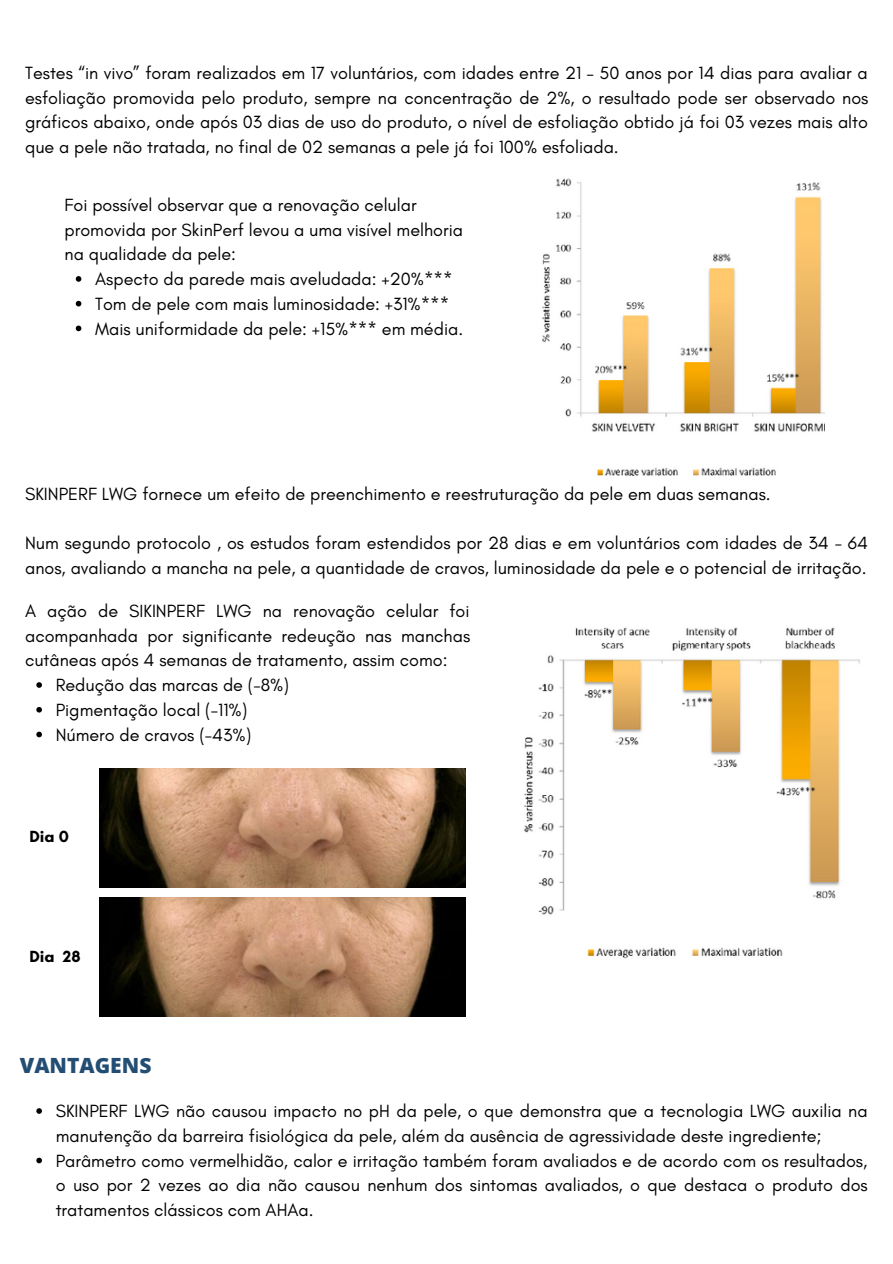
<style>
.page{position:relative;width:893px;height:1264px;background:#fff}
.page>*{position:absolute;margin:0;border:0;box-sizing:border-box;transform-origin:0 0}
.t1{font:800 21px "Open Sans";color:#234d73}
.t2{font:18px/24.8px "Glacial Indifference";color:#000}
.t3{font:700 16.5px "Glacial Indifference";color:#000}
</style>
<div class="page">
<img style="left:524px;top:627px;width:336px;height:332px">
<img style="left:100px;top:768px;width:365px;height:119px">
<img style="left:100px;top:897px;width:365px;height:119px">
<svg style="left:36px;top:1108px;width:6px;height:5px"></svg>
<svg style="left:36px;top:1157px;width:6px;height:6px"></svg>
<svg style="left:36px;top:682px;width:6px;height:5px"></svg>
<svg style="left:36px;top:707px;width:6px;height:5px"></svg>
<svg style="left:36px;top:731px;width:6px;height:6px"></svg>
<svg style="left:76px;top:276px;width:5px;height:6px"></svg>
<svg style="left:76px;top:301px;width:5px;height:5px"></svg>
<svg style="left:76px;top:325px;width:5px;height:6px"></svg>
<img style="left:542px;top:178px;width:282px;height:298px">
<p class="t2" style="left:25px;top:60px;width:844px;text-align:justify">Testes “in vivo” foram realizados em 17 voluntários, com idades entre 21 – 50 anos por 14 dias para avaliar a esfoliação promovida pelo produto, sempre na concentração de 2%, o resultado pode ser observado nos gráficos abaixo, onde após 03 dias de uso do produto, o nível de esfoliação obtido já foi 03 vezes mais alto que a pele não tratada, no final de 02 semanas a pele já foi 100% esfoliada.</p>
<p class="t2" style="left:64px;top:192px;width:400px">Foi possível observar que a renovação celular promovida por SkinPerf levou a uma visível melhoria na qualidade da pele:</p>
<p class="t2" style="left:95px;top:266px;width:370px">Aspecto da parede mais aveludada: +20%***<br>Tom de pele com mais luminosidade: +31%***<br>Mais uniformidade da pele: +15%*** em média.</p>
<p class="t2" style="left:25px;top:481px;width:747px">SKINPERF LWG fornece um efeito de preenchimento e reestruturação da pele em duas semanas.</p>
<p class="t2" style="left:25px;top:530px;width:844px">Num segundo protocolo , os estudos foram estendidos por 28 dias e em voluntários com idades de 34 - 64 anos, avaliando a mancha na pele, a quantidade de cravos, luminosidade da pele e o potencial de irritação.</p>
<p class="t2" style="left:25px;top:598px;width:446px;text-align:justify">A ação de SIKINPERF LWG na renovação celular foi acompanhada por significante redeução nas manchas cutâneas após 4 semanas de tratamento, assim como:</p>
<p class="t2" style="left:56px;top:672px;width:235px">Redução das marcas de (-8%)<br>Pigmentação local (-11%)<br>Número de cravos (-43%)</p>
<p class="t3" style="left:29px;top:826px;width:41px">Dia 0</p>
<p class="t3" style="left:29px;top:946px;width:53px">Dia 28</p>
<p class="t1" style="left:20px;top:1050px;width:133px">VANTAGENS</p>
<p class="t2" style="left:56px;top:1098px;width:813px">SKINPERF LWG não causou impacto no pH da pele, o que demonstra que a tecnologia LWG auxilia na manutenção da barreira fisiológica da pele, além da ausência de agressividade deste ingrediente; Parâmetro como vermelhidão, calor e irritação também foram avaliados e de acordo com os resultados, o uso por 2 vezes ao dia não causou nenhum dos sintomas avaliados, o que destaca o produto dos tratamentos clássicos com AHAa.</p>
</div>
